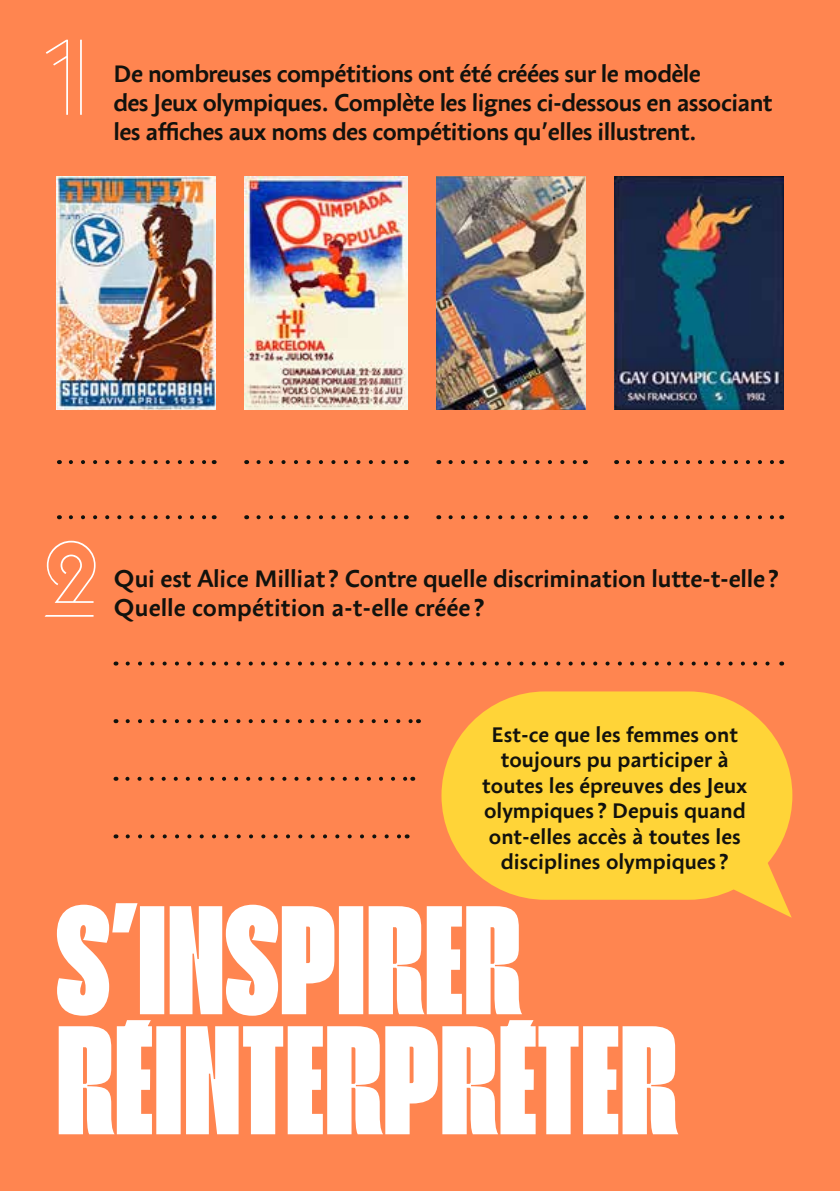
<style>
.page{position:relative;width:840px;height:1191px;background:#fff}
.page>*{position:absolute;margin:0;border:0;box-sizing:border-box;transform-origin:0 0}
.t1{font:96px "Tricolor";color:#fff}
.t2{font:700 24px/28.8px "Anselm Sans";letter-spacing:-.025em;color:#12120d}
.t3{font:700 24px "Anselm Sans";color:#12120d}
.t4{font:700 21.2px/25.4px "Anselm Sans";color:#12120d;text-align:center}
</style>
<div class="page">
<div style="left:0;top:0;width:839px;height:1191px;background:#ff8550"></div>
<svg style="left:441px;top:691px;width:351px;height:226px;fill:#ffd438"></svg>
<svg style="left:127px;top:661px;width:643px;height:4px"></svg>
<svg style="left:127px;top:719px;width:284px;height:4px"></svg>
<svg style="left:127px;top:777px;width:279px;height:4px"></svg>
<svg style="left:128px;top:834px;width:272px;height:4px"></svg>
<svg style="left:59px;top:1020px;width:619px;height:114px;fill:#fff"></svg>
<svg style="left:57px;top:903px;width:465px;height:112px;fill:#fff"></svg>
<img style="left:436px;top:176px;width:149px;height:233px">
<img style="left:244px;top:176px;width:163px;height:233px">
<img style="left:57px;top:176px;width:158px;height:233px">
<img style="left:614px;top:176px;width:168px;height:233px">
<svg style="left:627px;top:460px;width:147px;height:4px"></svg>
<svg style="left:450px;top:460px;width:127px;height:4px"></svg>
<svg style="left:258px;top:460px;width:140px;height:4px"></svg>
<svg style="left:71px;top:460px;width:143px;height:4px"></svg>
<svg style="left:627px;top:515px;width:147px;height:4px"></svg>
<svg style="left:450px;top:515px;width:127px;height:4px"></svg>
<svg style="left:258px;top:515px;width:140px;height:4px"></svg>
<svg style="left:71px;top:515px;width:143px;height:4px"></svg>
<h1 class="t1" style="left:36px;top:21px;width:64px">1</h1>
<p class="t2" style="left:113px;top:59px;width:660px">De nombreuses compétitions ont été créées sur le modèle<br>des Jeux olympiques. Complète les lignes ci-dessous en associant les affiches aux noms des compétitions qu’elles illustrent.</p>
<h1 class="t1" style="left:36px;top:523px;width:64px">2</h1>
<p class="t2" style="left:113px;top:564px;width:666px">Qui est Alice Milliat? Contre quelle discrimination lutte-t-elle?</p>
<p class="t3" style="left:113px;top:590px;width:372px">Quelle compétition a-t-elle créée?</p>
<p class="t4" style="left:482px;top:721px;width:266px">Est-ce que les femmes ont toujours pu participer à toutes les épreuves des Jeux olympiques ? Depuis quand ont-elles accès à toutes les disciplines olympiques ?</p>
</div>
